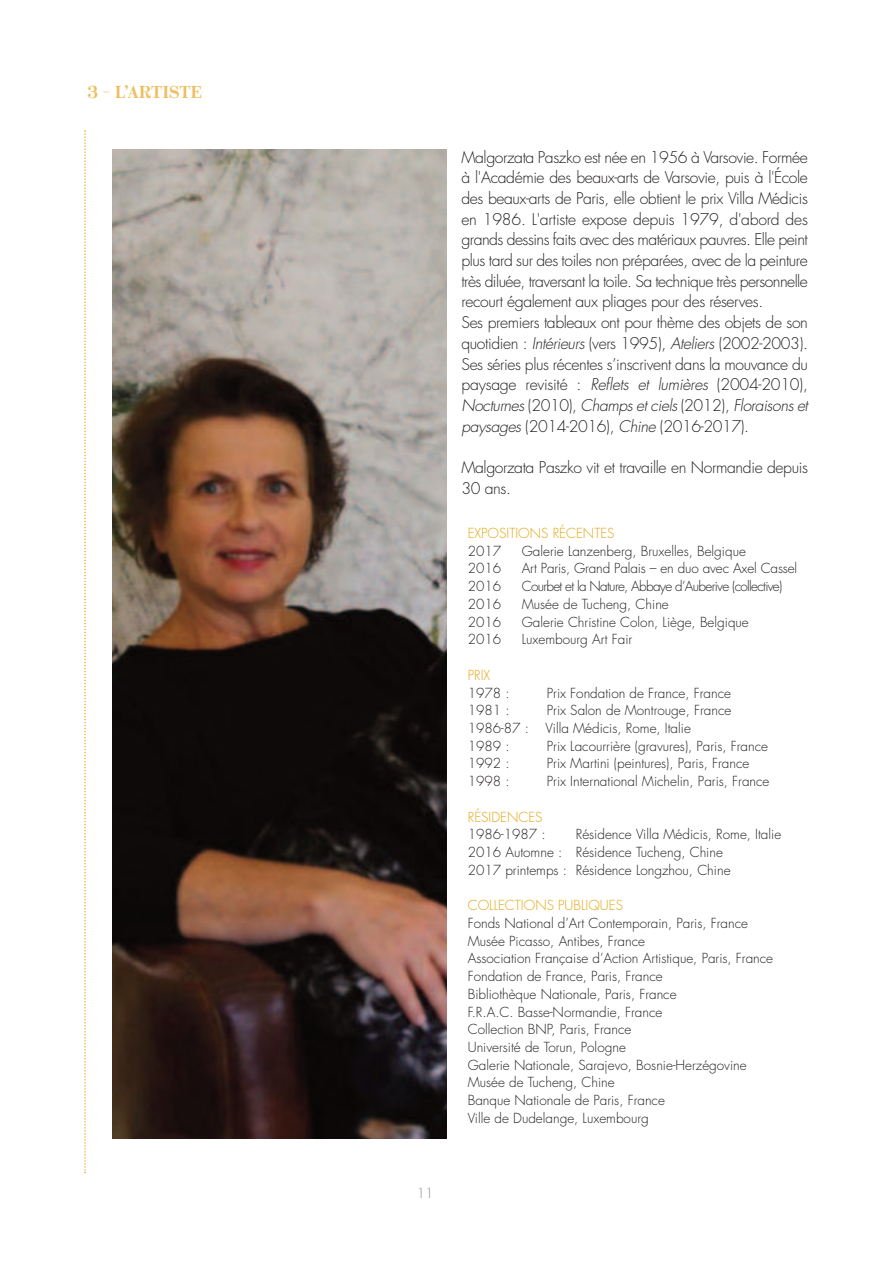
<style>
.page{position:relative;width:893px;height:1263px;background:#fff}
.page>*{position:absolute;margin:0;border:0;box-sizing:border-box;transform-origin:0 0}
.t1{font:700 16.5px "Minotaur";color:#eebe60}
.t2{font:300 15.75px/20.7px "Futura";letter-spacing:-.025em;color:#231f20}
.t3{font:300 13.5px/17.7px "Futura";color:#231f20}
.t4{font:300 13.5px "Futura";color:#e3a610}
.t5{font:300 13.5px "Futura";letter-spacing:-.05em;color:#231f20}
.t6{font:300 13.5px "Futura";color:#8a8b87}
.s1{font-style:italic}
</style>
<div class="page">
<svg style="left:84px;top:130px;width:2px;height:1043px"></svg>
<img style="left:113px;top:150px;width:333px;height:988px">
<p class="t1" style="left:87px;top:85px;width:117px">3 – L’ARTISTE</p>
<p class="t6" style="left:417px;top:1187px;width:18px">11</p>
<p class="t2" style="left:461px;top:148px;width:348px">Malgorzata Paszko est née en 1956 à Varsovie. Formée à l'Académie des beaux-arts de Varsovie, puis à l'École des beaux-arts de Paris, elle obtient le prix Villa Médicis en 1986. L'artiste expose depuis 1979, d'abord des grands dessins faits avec des matériaux pauvres. Elle peint plus tard sur des toiles non préparées, avec de la peinture très diluée, traversant la toile. Sa technique très personnelle recourt également aux pliages pour des réserves.<br>Ses premiers tableaux ont pour thème des objets de son quotidien : <span class="s1">Intérieurs</span> (vers 1995), <span class="s1">Ateliers</span> (2002-2003).<br>Ses séries plus récentes s’inscrivent dans la mouvance du paysage revisité : <span class="s1">Reflets et lumières</span> (2004-2010), <span class="s1">Nocturnes</span> (2010), <span class="s1">Champs et ciels</span> (2012), <span class="s1">Floraisons et paysages</span> (2014-2016), <span class="s1">Chine</span> (2016-2017).</p>
<p class="t2" style="left:461px;top:458px;width:348px">Malgorzata Paszko vit et travaille en Normandie depuis<br>30 ans.</p>
<p class="t4" style="left:468px;top:527px;width:148px">EXPOSITIONS RÉCENTES</p>
<p class="t3" style="left:468px;top:543px;width:35px">2017</p>
<p class="t3" style="left:522px;top:543px;width:226px">Galerie Lanzenberg, Bruxelles, Belgique</p>
<p class="t3" style="left:468px;top:561px;width:35px">2016</p>
<p class="t3" style="left:522px;top:561px;width:277px">Art Paris, Grand Palais – en duo avec Axel Cassel</p>
<p class="t3" style="left:468px;top:578px;width:35px">2016</p>
<p class="t5" style="left:522px;top:580px;width:262px">Courbet et la Nature, Abbaye d’Auberive (collective)</p>
<p class="t3" style="left:468px;top:596px;width:35px">2016</p>
<p class="t3" style="left:522px;top:596px;width:149px">Musée de Tucheng, Chine</p>
<p class="t3" style="left:468px;top:614px;width:35px">2016</p>
<p class="t3" style="left:522px;top:614px;width:229px">Galerie Christine Colon, Liège, Belgique</p>
<p class="t3" style="left:468px;top:632px;width:35px">2016</p>
<p class="t3" style="left:522px;top:632px;width:112px">Luxembourg Art Fair</p>
<p class="t4" style="left:468px;top:669px;width:24px">PRIX</p>
<p class="t3" style="left:468px;top:685px;width:43px">1978 :</p>
<p class="t3" style="left:547px;top:685px;width:186px">Prix Fondation de France, France</p>
<p class="t3" style="left:468px;top:703px;width:43px">1981 :</p>
<p class="t3" style="left:468px;top:703px;width:265px;text-indent:79px">Prix Salon de Montrouge, France<br>1986-87 : Villa Médicis, Rome, Italie<br>1989 :</p>
<p class="t3" style="left:547px;top:738px;width:223px">Prix Lacourrière (gravures), Paris, France</p>
<p class="t3" style="left:468px;top:756px;width:43px">1992 :</p>
<p class="t3" style="left:547px;top:756px;width:204px">Prix Martini (peintures), Paris, France</p>
<p class="t3" style="left:468px;top:773px;width:43px">1998 :</p>
<p class="t3" style="left:547px;top:773px;width:224px">Prix International Michelin, Paris, France</p>
<p class="t4" style="left:468px;top:810px;width:76px">RÉSIDENCES</p>
<p class="t3" style="left:468px;top:827px;width:79px">1986-1987 :</p>
<p class="t3" style="left:468px;top:827px;width:315px;text-indent:108px">Résidence Villa Médicis, Rome, Italie<br>2016 Automne : Résidence Tucheng, Chine<br>2017 printemps : Résidence Longzhou, Chine</p>
<p class="t4" style="left:468px;top:899px;width:157px">COLLECTIONS PUBLIQUES</p>
<p class="t3" style="left:468px;top:915px;width:307px">Fonds National d’Art Contemporain, Paris, France Musée Picasso, Antibes, France<br>Association Française d’Action Artistique, Paris, France Fondation de France, Paris, France<br>Bibliothèque Nationale, Paris, France<br>F.R.A.C. Basse-Normandie, France<br>Collection BNP, Paris, France<br>Université de Torun, Pologne<br>Galerie Nationale, Sarajevo, Bosnie-Herzégovine Musée de Tucheng, Chine<br>Banque Nationale de Paris, France<br>Ville de Dudelange, Luxembourg</p>
</div>
